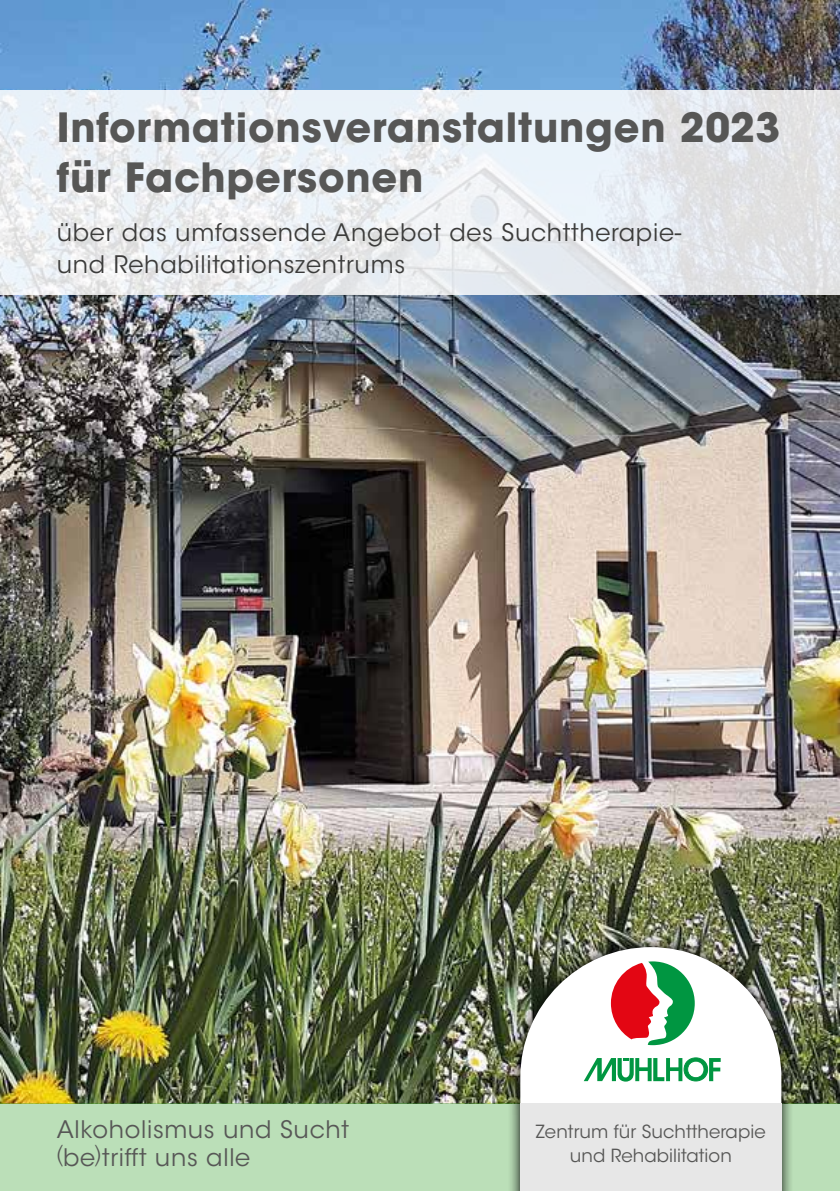
<style>
.page{position:relative;width:840px;height:1191px;background:#fff}
.page>*{position:absolute;margin:0;border:0;box-sizing:border-box;transform-origin:0 0}
.t1{font:700 40px/50px "ITC Avant Garde Std";letter-spacing:.02em;color:#575756}
.t2{font:24px/32px "ITC Avant Garde Std";letter-spacing:.03em;color:#3c3c3b}
.t3{font:24px/28px "ITC Avant Garde Std";letter-spacing:.03em;color:#575756}
.t4{font:18px/24px "ITC Avant Garde Std";letter-spacing:.005em;color:#575756;text-align:center}
.s1{font-family:"Frutiger LT Std";font-weight:300}
</style>
<div class="page">
<img style="left:0;top:0;width:839px;height:1103px">
<svg style="left:0;top:91px;width:839px;height:204px;fill:#e9eff3"></svg>
<div style="left:0;top:1103px;width:839px;height:88px;background:#bbdfb8"></div>
<img style="left:507px;top:934px;width:287px;height:257px">
<svg style="left:520px;top:947px;width:261px;height:156px"></svg>
<div style="left:520px;top:1103px;width:261px;height:88px;background:#e7e7e7"></div>
<svg style="left:610px;top:961px;width:84px;height:84px"></svg>
<svg style="left:583px;top:1057px;width:137px;height:24px"></svg>
<h1 class="t1" style="left:57px;top:102px;width:724px">Informationsveranstaltungen 2023 für Fachpersonen</h1>
<p class="t2" style="left:57px;top:216px;width:625px">über das umfassende Angebot des Suchttherapie&shy;und Rehabilitationszentrums</p>
<p class="t3" style="left:57px;top:1115px;width:293px">Alkoholismus und Sucht <span class="s1">(</span>be<span class="s1">)</span>trifft uns alle</p>
<p class="t4" style="left:535px;top:1119px;width:231px">Zentrum für Suchttherapie und Rehabilitation</p>
</div>
